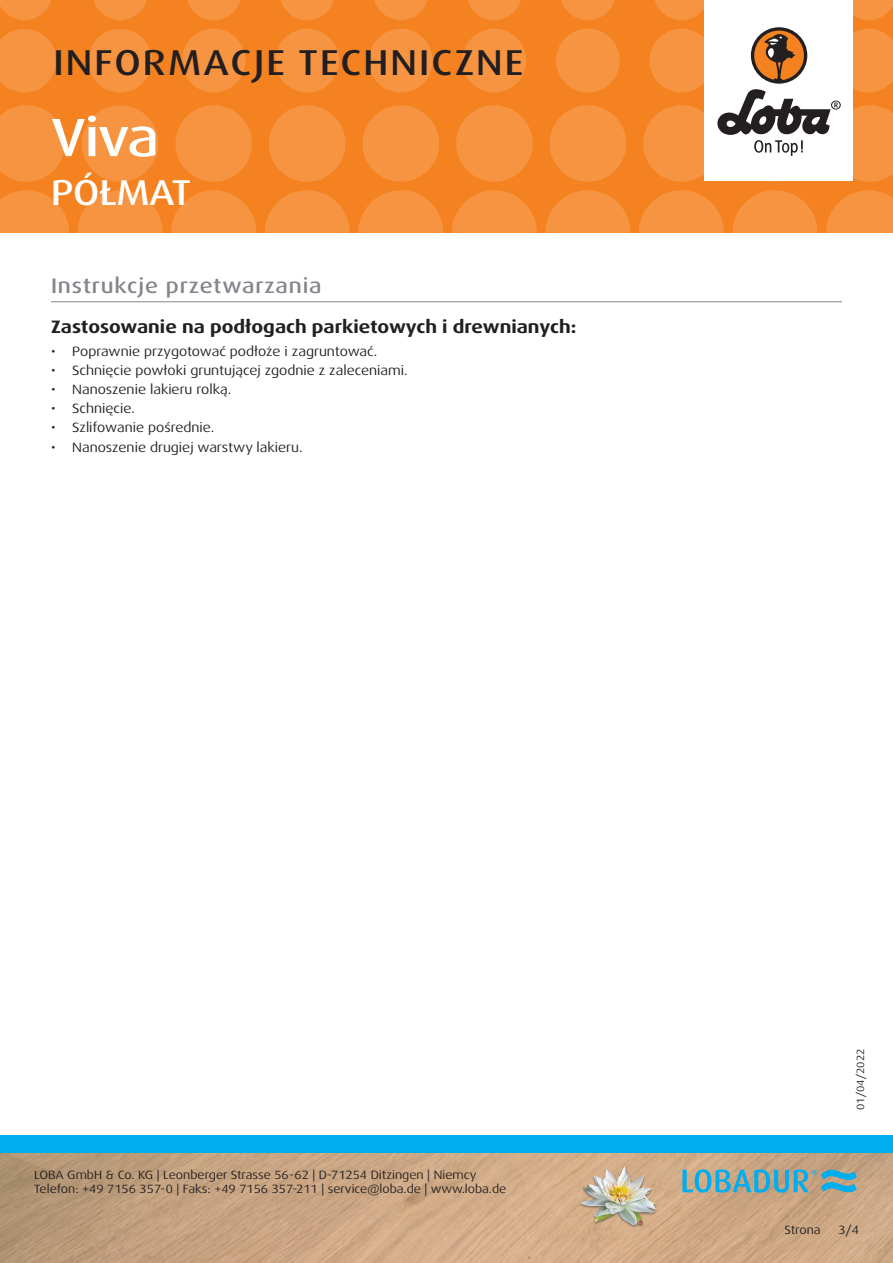
<style>
.page{position:relative;width:893px;height:1263px;background:#fff}
.page>*{position:absolute;margin:0;border:0;box-sizing:border-box;transform-origin:0 0}
.t1{font:500 expanded 54px "Dax Pro";color:#fff}
.t2{font:500 expanded 36px "Dax Pro";letter-spacing:.06em;color:#231f20}
.t3{font:500 expanded 36px "Dax Pro";letter-spacing:-.015em;color:#fff}
.Titel_grau{font:500 expanded 21px "Dax Pro";letter-spacing:.04em;color:#82858b}
.t4{font:700 expanded 18px "Dax Pro";color:#231f20}
.t5{font:expanded 13.5px "Dax Pro";color:#231f20}
.t6{font:expanded 12px/14.4px "Dax Pro";color:#231f20}
.t7{font:expanded 10.5px "Dax Pro";color:#231f20}
</style>
<div class="page">
<div style="left:0;top:0;width:893px;height:233px;background:#f58220"></div>
<svg style="left:0;top:190px;width:69px;height:43px"></svg>
<svg style="left:78px;top:190px;width:85px;height:85px;fill:#f69441"></svg>
<svg style="left:171px;top:190px;width:85px;height:85px;fill:#f69441"></svg>
<svg style="left:265px;top:190px;width:85px;height:85px;fill:#f69441"></svg>
<svg style="left:358px;top:190px;width:85px;height:85px;fill:#f69441"></svg>
<svg style="left:545px;top:190px;width:85px;height:85px;fill:#f69441"></svg>
<svg style="left:452px;top:190px;width:85px;height:85px;fill:#f69441"></svg>
<svg style="left:732px;top:190px;width:85px;height:85px;fill:#f69441"></svg>
<svg style="left:639px;top:190px;width:85px;height:85px;fill:#f69441"></svg>
<svg style="left:826px;top:190px;width:67px;height:43px"></svg>
<svg style="left:0;top:105px;width:65px;height:77px"></svg>
<svg style="left:82px;top:105px;width:76px;height:77px"></svg>
<svg style="left:175px;top:105px;width:77px;height:77px"></svg>
<svg style="left:269px;top:105px;width:76px;height:77px"></svg>
<svg style="left:456px;top:105px;width:77px;height:77px"></svg>
<svg style="left:362px;top:105px;width:77px;height:77px"></svg>
<svg style="left:550px;top:105px;width:76px;height:77px"></svg>
<svg style="left:0;top:29px;width:56px;height:63px"></svg>
<svg style="left:182px;top:29px;width:64px;height:63px"></svg>
<svg style="left:88px;top:29px;width:64px;height:63px"></svg>
<svg style="left:275px;top:29px;width:64px;height:63px"></svg>
<svg style="left:462px;top:29px;width:64px;height:63px"></svg>
<svg style="left:369px;top:29px;width:64px;height:63px"></svg>
<svg style="left:556px;top:29px;width:64px;height:63px"></svg>
<svg style="left:0;top:0;width:51px;height:20px"></svg>
<svg style="left:187px;top:0;width:53px;height:20px"></svg>
<svg style="left:468px;top:0;width:53px;height:20px"></svg>
<svg style="left:655px;top:0;width:49px;height:20px"></svg>
<svg style="left:93px;top:0;width:54px;height:20px"></svg>
<svg style="left:374px;top:0;width:54px;height:20px"></svg>
<svg style="left:281px;top:0;width:53px;height:20px"></svg>
<svg style="left:561px;top:0;width:54px;height:20px"></svg>
<svg style="left:853px;top:0;width:40px;height:20px"></svg>
<img style="left:0;top:1152px;width:893px;height:111px">
<div style="left:0;top:1135px;width:893px;height:17px;background:#00aeef"></div>
<div style="left:704px;top:0;width:149px;height:181px;background:#fff"></div>
<svg style="left:643px;top:29px;width:250px;height:153px"></svg>
<img style="left:578px;top:1161px;width:82px;height:81px">
<svg style="left:682px;top:1169px;width:175px;height:24px"></svg>
<hr style="left:51px;top:301px;width:791px;height:1px;background:#82858b">
<h2 class="t2" style="left:53px;top:40px;width:471px">INFORMACJE TECHNICZNE</h2>
<p class="t1" style="left:51px;top:103px;width:109px">Viva</p>
<h2 class="t3" style="left:51px;top:169px;width:142px">PÓŁMAT</h2>
<p class="Titel_grau" style="left:51px;top:272px;width:272px">Instrukcje przetwarzania</p>
<p class="t4" style="left:51px;top:315px;width:527px">Zastosowanie na podłogach parkietowych i drewnianych:</p>
<p class="t5" style="left:51px;top:342px;width:328px">• Poprawnie przygotować podłoże i zagruntować.</p>
<p class="t5" style="left:51px;top:362px;width:358px">• Schnięcie powłoki gruntującej zgodnie z zaleceniami.</p>
<p class="t5" style="left:51px;top:381px;width:182px">• Nanoszenie lakieru rolką.</p>
<p class="t5" style="left:51px;top:400px;width:85px">• Schnięcie.</p>
<p class="t5" style="left:51px;top:419px;width:165px">• Szlifowanie pośrednie.</p>
<p class="t5" style="left:51px;top:438px;width:253px">• Nanoszenie drugiej warstwy lakieru.</p>
<p class="t6" style="left:34px;top:1167px;width:474px">LOBA GmbH &amp; Co. KG | Leonberger Strasse 56-62 | D-71254 Ditzingen | Niemcy<br>Telefon: +49 7156 357-0 | Faks: +49 7156 357-211 | service@loba.de | www.loba.de</p>
<p class="t7" style="left:854px;top:1110px;width:63px;rotate:-90deg">01/04/2022</p>
<p class="t6" style="left:785px;top:1223px;width:38px">Strona</p>
<p class="t6" style="left:838px;top:1223px;width:22px">3/4</p>
</div>
